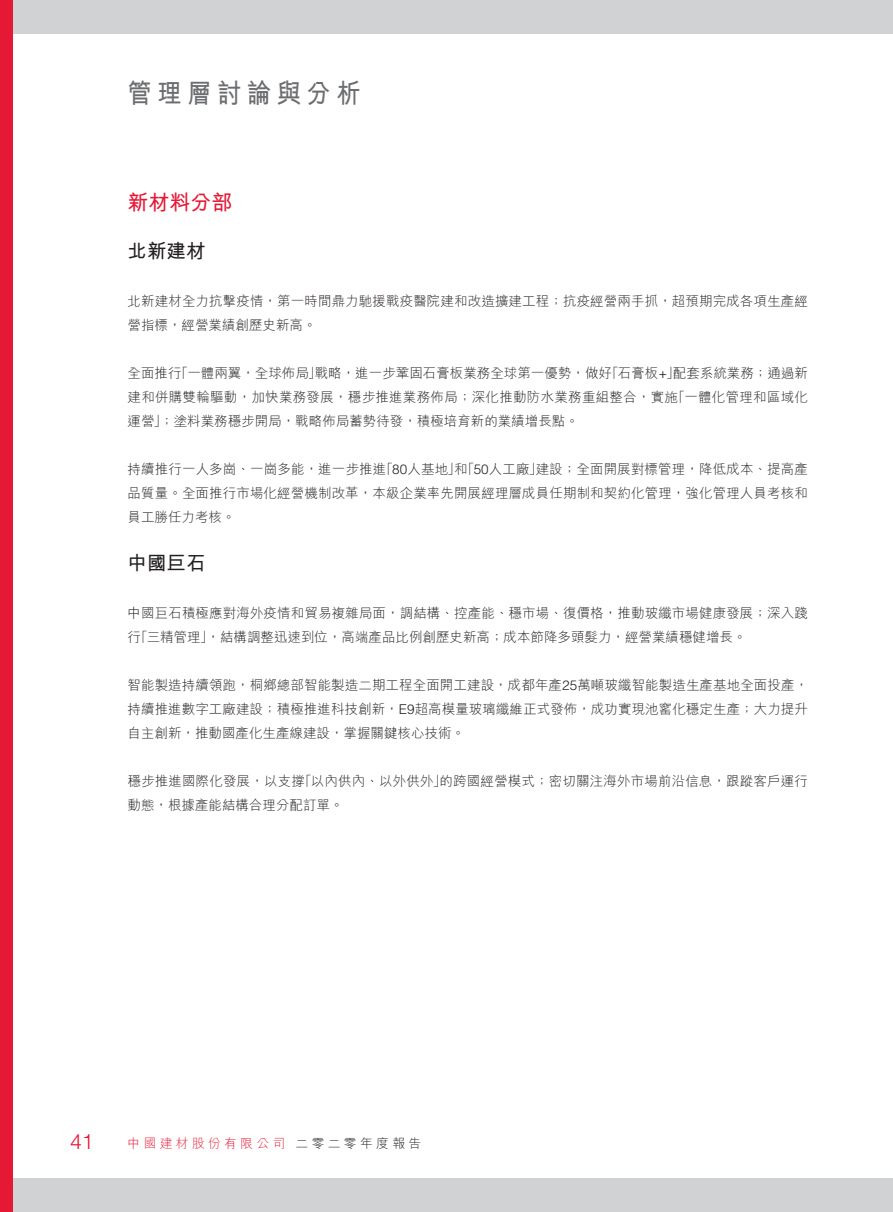
<style>
.page{position:relative;width:893px;height:1212px;background:#fff}
.page>*{position:absolute;margin:0;border:0;box-sizing:border-box;transform-origin:0 0}
.t1{font:700 27px "M Hei HK";letter-spacing:.23em;color:#6c6d70;scale:.9 1}
.t2{font:700 21px "M Hei HK";color:#e51836}
.t3{font:300 21px "Helvetica LT Std";color:#e51836}
.t4{font:700 19.5px "M Hei HK";color:#231f20}
.t5{font:300 13.5px/24px "M Hei HK";letter-spacing:.01em;color:#231f20}
.t6{font:300 12.75px "M Hei HK";letter-spacing:.265em;color:#e51836}
.t7{font:300 12.75px "M Hei HK";letter-spacing:.265em;color:#231f20}
.s1{font-family:"Helvetica LT Std"}
</style>
<div class="page">
<div style="left:0;top:1178px;width:893px;height:34px;background:#d1d2d4"></div>
<div style="left:0;top:0;width:893px;height:34px;background:#d1d2d4"></div>
<div style="left:0;top:0;width:13px;height:1212px;background:#e51836"></div>
<h1 class="t1" style="left:128px;top:73px;width:261px">管理層討論與分析</h1>
<h2 class="t2" style="left:128px;top:187px;width:106px">新材料分部</h2>
<h3 class="t4" style="left:128px;top:237px;width:79px">北新建材</h3>
<p class="t5" style="left:128px;top:289px;width:682px">北新建材全力抗擊疫情，第一時間鼎力馳援戰疫醫院建和改造擴建工程；抗疫經營兩手抓，超預期完成各項生產經營指標，經營業績創歷史新高。</p>
<p class="t5" style="left:673px;top:361px;width:137px">配套系統業務；通過新</p>
<p class="t5" style="left:175px;top:361px;width:439px">「一體兩翼，全球佈局戰略，進一步鞏固石膏板業務全球第一優勢，做好</p>
<p class="t5" style="left:128px;top:361px;width:56px">全面推行</p>
<p class="t5" style="left:605px;top:361px;width:76px">「石膏板」<span class="s1">+</span></p>
<p class="t5" style="left:308px;top:361px;width:15px">」</p>
<p class="t5" style="left:128px;top:385px;width:552px">建和併購雙輪驅動，加快業務發展，穩步推進業務佈局；深化推動防水業務重組整合，實施運營」；塗料業務穩步開局，戰略佈局蓄勢待發，積極培育新的業績增長點。</p>
<p class="t5" style="left:380px;top:457px;width:430px">「<span class="s1">80</span>人基地 「和」 <span class="s1">50</span>人工廠建設；全面開展對標管理，降低成本、提高產</p>
<p class="t5" style="left:672px;top:385px;width:138px">「一體化管理和區域化</p>
<p class="t5" style="left:128px;top:457px;width:682px">持續推行一人多崗、一崗多能，進一步推進<br>品質量。全面推行市場化經營機制改革，本級企業率先開展經理層成員任期制和契約化管理，強化管理人員考核和員工勝任力考核。</p>
<h3 class="t4" style="left:128px;top:549px;width:79px">中國巨石</h3>
<p class="t5" style="left:128px;top:601px;width:682px">中國巨石積極應對海外疫情和貿易複雜局面，調結構、控產能、穩市場、復價格，推動玻纖市場健康發展；深入踐「行三精管理，」結構調整迅速到位，高端產品比例創歷史新高；成本節降多頭髮力，經營業績穩健增長。</p>
<p class="t5" style="left:128px;top:673px;width:682px;text-align:justify">智能製造持續領跑，桐鄉總部智能製造二期工程全面開工建設，成都年產<span class="s1">25</span>萬噸玻纖智能製造生產基地全面投產，持續推進數字工廠建設；積極推進科技創新，<span class="s1">E9</span>超高模量玻璃纖維正式發佈，成功實現池窰化穩定生產；大力提升自主創新，推動國產化生產線建設，掌握關鍵核心技術。</p>
<p class="t5" style="left:298px;top:769px;width:511px">「以內供內、以外供外的跨國經營模式；密切關注海外市場前沿信息，跟蹤客戶運行</p>
<p class="t5" style="left:529px;top:457px;width:15px">」</p>
<p class="t5" style="left:128px;top:769px;width:217px">穩步推進國際化發展，以支撐<br>動態，根據產能結構合理分配訂單。</p>
<p class="t5" style="left:433px;top:769px;width:15px">」</p>
<h2 class="t3" style="left:70px;top:1128px;width:25px">41</h2>
<p class="t6" style="left:128px;top:1136px;width:159px">中國建材股份有限公司</p>
<p class="t7" style="left:296px;top:1136px;width:127px">二零二零年度報告</p>
</div>
